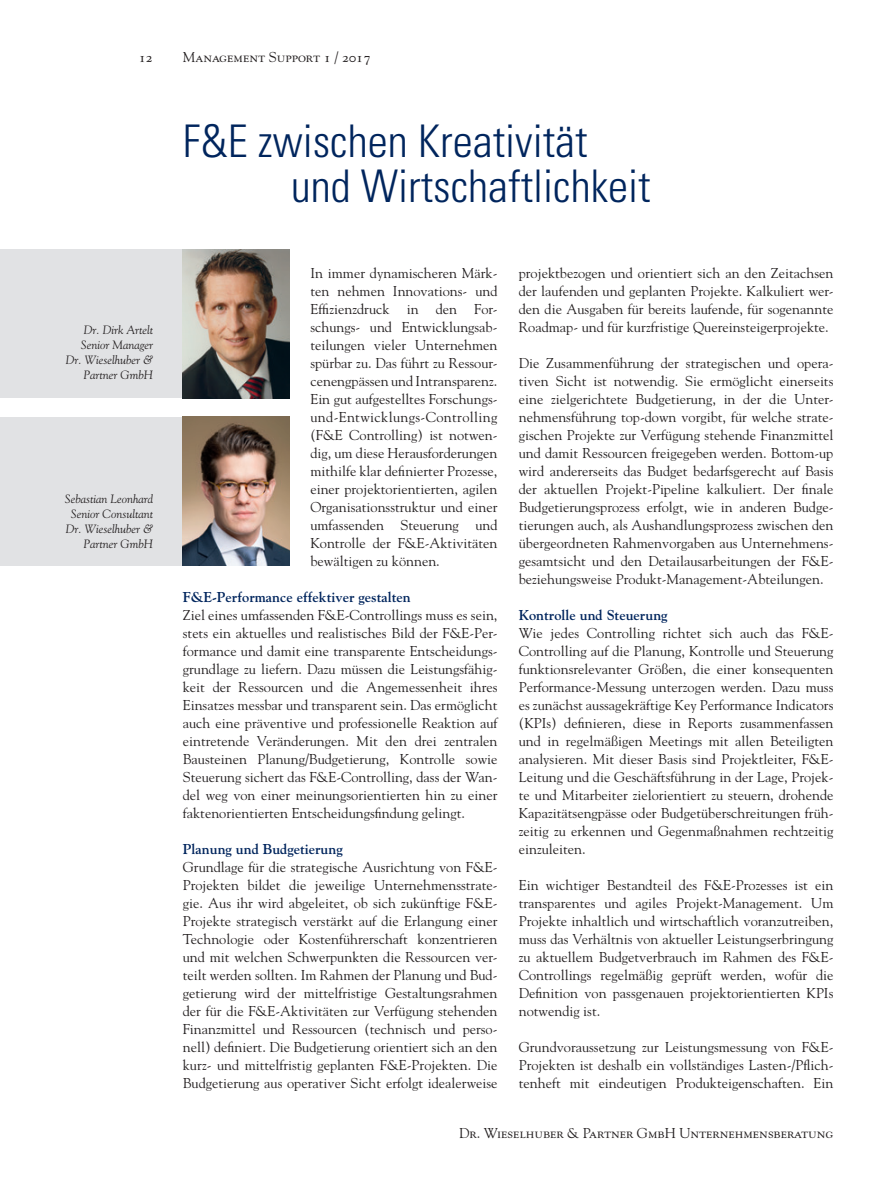
<style>
.page{position:relative;width:893px;height:1191px;background:#fff}
.page>*{position:absolute;margin:0;border:0;box-sizing:border-box;transform-origin:0 0}
.t1{font:300 condensed 45px/45px "Univers";color:#00255d}
.t2{font:14.25px/18px "Goudy";color:#231f20;text-align:justify}
.t3{font:700 14.25px "Goudy";color:#00255d}
.t4{font:14.25px "Goudy SC";color:#231f20}
.t5{font:italic 12px/15px "Goudy";color:#231f20;text-align:right}
</style>
<div class="page">
<div style="left:0;top:249px;width:289px;height:149px;background:#e1e2e4"></div>
<img style="left:183px;top:249px;width:106px;height:149px">
<div style="left:0;top:417px;width:289px;height:149px;background:#e1e2e4"></div>
<img style="left:183px;top:417px;width:106px;height:149px">
<p class="t4" style="left:139px;top:49px;width:16px">12</p>
<p class="t4" style="left:183px;top:49px;width:189px">Management Support 1 / 2017</p>
<p class="t5" style="left:66px;top:322px;width:89px">Dr. Dirk Artelt<br>Senior Manager<br>Dr. Wieselhuber &amp;<br>Partner GmbH</p>
<p class="t5" style="left:65px;top:491px;width:90px">Sebastian Leonhard<br>Senior Consultant<br>Dr. Wieselhuber &amp;<br>Partner GmbH</p>
<h1 class="t1" style="left:291px;top:119px;width:361px;text-indent:-108px">F&amp;E zwischen Kreativität und Wirtschaftlichkeit</h1>
<p class="t2" style="left:310px;top:263px;width:189px">In immer dynamischeren Märk&shy;ten nehmen Innovations- und Effizienzdruck in den For&shy;schungs- und Entwicklungsab&shy;teilungen vieler Unternehmen spürbar zu. Das führt zu Ressour&shy;cenengpässen und Intransparenz.<br>Ein gut aufgestelltes Forschungs&shy;und-Entwicklungs-Controlling (F&amp;E Controlling) ist notwen&shy;dig, um diese Herausforderungen mithilfe klar definierter Prozesse, einer projektorientierten, agilen Organisationsstruktur und einer umfassenden Steuerung und Kontrolle der F&amp;E-Aktivitäten bewältigen zu können.</p>
<p class="t3" style="left:183px;top:588px;width:229px">F&amp;E-Performance effektiver gestalten</p>
<p class="t2" style="left:183px;top:605px;width:316px">Ziel eines umfassenden F&amp;E-Controllings muss es sein, stets ein aktuelles und realistisches Bild der F&amp;E-Per&shy;formance und damit eine transparente Entscheidungs&shy;grundlage zu liefern. Dazu müssen die Leistungsfähig&shy;keit der Ressourcen und die Angemessenheit ihres Einsatzes messbar und transparent sein. Das ermöglicht auch eine präventive und professionelle Reaktion auf eintretende Veränderungen. Mit den drei zentralen Bausteinen Planung/Budgetierung, Kontrolle sowie Steuerung sichert das F&amp;E-Controlling, dass der Wan&shy;del weg von einer meinungsorientierten hin zu einer faktenorientierten Entscheidungsfindung gelingt.</p>
<p class="t3" style="left:183px;top:840px;width:161px">Planung und Budgetierung</p>
<p class="t2" style="left:183px;top:857px;width:316px">Grundlage für die strategische Ausrichtung von F&amp;E-Projekten bildet die jeweilige Unternehmensstrate&shy;gie. Aus ihr wird abgeleitet, ob sich zukünftige F&amp;E-Projekte strategisch verstärkt auf die Erlangung einer Technologie oder Kostenführerschaft konzentrieren und mit welchen Schwerpunkten die Ressourcen ver&shy;teilt werden sollten. Im Rahmen der Planung und Bud&shy;getierung wird der mittelfristige Gestaltungsrahmen der für die F&amp;E-Aktivitäten zur Verfügung stehenden Finanzmittel und Ressourcen (technisch und perso&shy;nell) definiert. Die Budgetierung orientiert sich an den kurz- und mittelfristig geplanten F&amp;E-Projekten. Die Budgetierung aus operativer Sicht erfolgt idealerweise</p>
<p class="t2" style="left:519px;top:263px;width:316px">projektbezogen und orientiert sich an den Zeitachsen der laufenden und geplanten Projekte. Kalkuliert wer&shy;den die Ausgaben für bereits laufende, für sogenannte Roadmap- und für kurzfristige Quereinsteigerprojekte.</p>
<p class="t2" style="left:519px;top:353px;width:316px">Die Zusammenführung der strategischen und opera&shy;tiven Sicht ist notwendig. Sie ermöglicht einerseits eine zielgerichtete Budgetierung, in der die Unter&shy;nehmensführung top-down vorgibt, für welche strate&shy;gischen Projekte zur Verfügung stehende Finanzmittel und damit Ressourcen freigegeben werden. Bottom-up wird andererseits das Budget bedarfsgerecht auf Basis der aktuellen Projekt-Pipeline kalkuliert. Der finale Budgetierungsprozess erfolgt, wie in anderen Budge&shy;tierungen auch, als Aushandlungsprozess zwischen den übergeordneten Rahmenvorgaben aus Unternehmens&shy;gesamtsicht und den Detailausarbeitungen der F&amp;E&shy;beziehungsweise Produkt-Management-Abteilungen.</p>
<p class="t3" style="left:519px;top:606px;width:150px">Kontrolle und Steuerung</p>
<p class="t2" style="left:519px;top:623px;width:316px">Wie jedes Controlling richtet sich auch das F&amp;E-Controlling auf die Planung, Kontrolle und Steuerung funktionsrelevanter Größen, die einer konsequenten Performance-Messung unterzogen werden. Dazu muss es zunächst aussagekräftige Key Performance Indicators (KPIs) definieren, diese in Reports zusammenfassen und in regelmäßigen Meetings mit allen Beteiligten analysieren. Mit dieser Basis sind Projektleiter, F&amp;E-Leitung und die Geschäftsführung in der Lage, Projek&shy;te und Mitarbeiter zielorientiert zu steuern, drohende Kapazitätsengpässe oder Budgetüberschreitungen früh&shy;zeitig zu erkennen und Gegenmaßnahmen rechtzeitig einzuleiten.</p>
<p class="t2" style="left:519px;top:875px;width:316px">Ein wichtiger Bestandteil des F&amp;E-Prozesses ist ein transparentes und agiles Projekt-Management. Um Projekte inhaltlich und wirtschaftlich voranzutreiben, muss das Verhältnis von aktueller Leistungserbringung zu aktuellem Budgetverbrauch im Rahmen des F&amp;E-Controllings regelmäßig geprüft werden, wofür die Definition von passgenauen projektorientierten KPIs notwendig ist.</p>
<p class="t2" style="left:519px;top:1037px;width:316px">Grundvoraussetzung zur Leistungsmessung von F&amp;E-Projekten ist deshalb ein vollständiges Lasten-/Pflich&shy;tenheft mit eindeutigen Produkteigenschaften. Ein</p>
<p class="t4" style="left:459px;top:1125px;width:376px">Dr. Wieselhuber &amp; Partner GmbH Unternehmensberatung</p>
</div>
